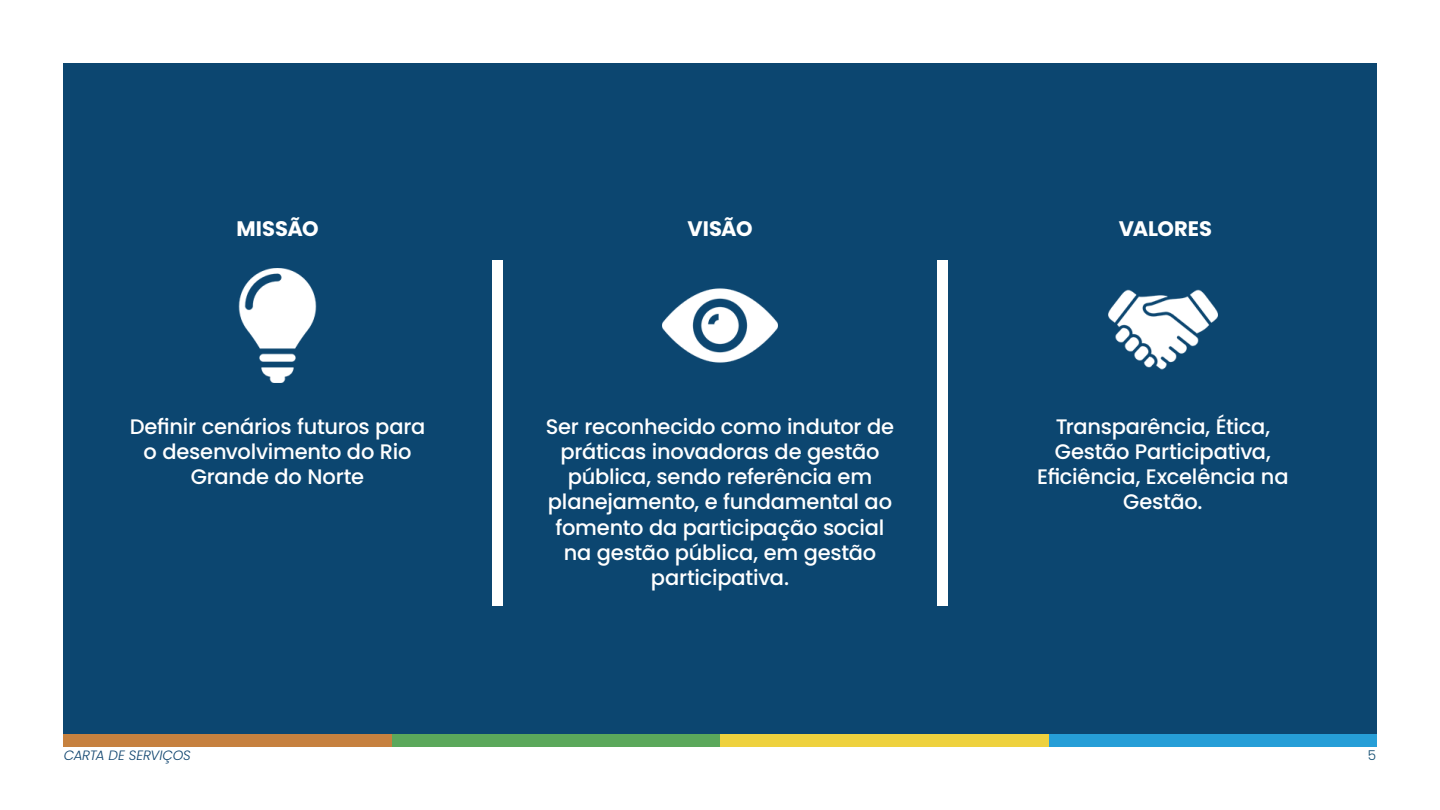
<style>
.page{position:relative;width:1440px;height:810px;background:#fff}
.page>*{position:absolute;margin:0;border:0;box-sizing:border-box;transform-origin:0 0}
.t1{font:500 21px/25.2px "Poppins";letter-spacing:-.01em;color:#fff;text-align:center}
.t2{font:700 21px "Poppins";letter-spacing:-.005em;color:#fff}
.t3{font:italic 300 13.5px "Poppins";letter-spacing:-.015em;color:#10456f}
.t4{font:300 13.5px "Poppins";color:#0f4b70}
</style>
<div class="page">
<div style="left:64px;top:64px;width:1312px;height:670px;background:#0c4670"></div>
<img style="left:492px;top:260px;width:10px;height:345px">
<img style="left:938px;top:260px;width:10px;height:345px">
<img style="left:220px;top:268px;width:115px;height:115px">
<img style="left:663px;top:268px;width:114px;height:115px">
<img style="left:1106px;top:268px;width:114px;height:115px">
<div style="left:1048px;top:734px;width:328px;height:12px;background:#269ed7"></div>
<div style="left:720px;top:734px;width:328px;height:12px;background:#eed13e"></div>
<div style="left:392px;top:734px;width:328px;height:12px;background:#5ba85b"></div>
<div style="left:64px;top:734px;width:328px;height:12px;background:#c6813f"></div>
<p class="t2" style="left:236px;top:216px;width:84px">MISSÃO</p>
<p class="t2" style="left:688px;top:216px;width:66px">VISÃO</p>
<p class="t2" style="left:1119px;top:216px;width:95px">VALORES</p>
<p class="t1" style="left:130px;top:414px;width:297px">Definir cenários futuros para o desenvolvimento do Rio<br>Grande do Norte</p>
<p class="t1" style="left:546px;top:414px;width:350px">Ser reconhecido como indutor de práticas inovadoras de gestão pública, sendo referência em planejamento, e fundamental ao fomento da participação social na gestão pública, em gestão participativa.</p>
<p class="t1" style="left:1037px;top:414px;width:253px">Transparência, Ética,<br>Gestão Participativa,<br>Eficiência, Excelência na<br>Gestão.</p>
<p class="t3" style="left:64px;top:748px;width:129px">CARTA DE SERVIÇOS</p>
<p class="t4" style="left:1368px;top:748px;width:10px">5</p>
</div>
